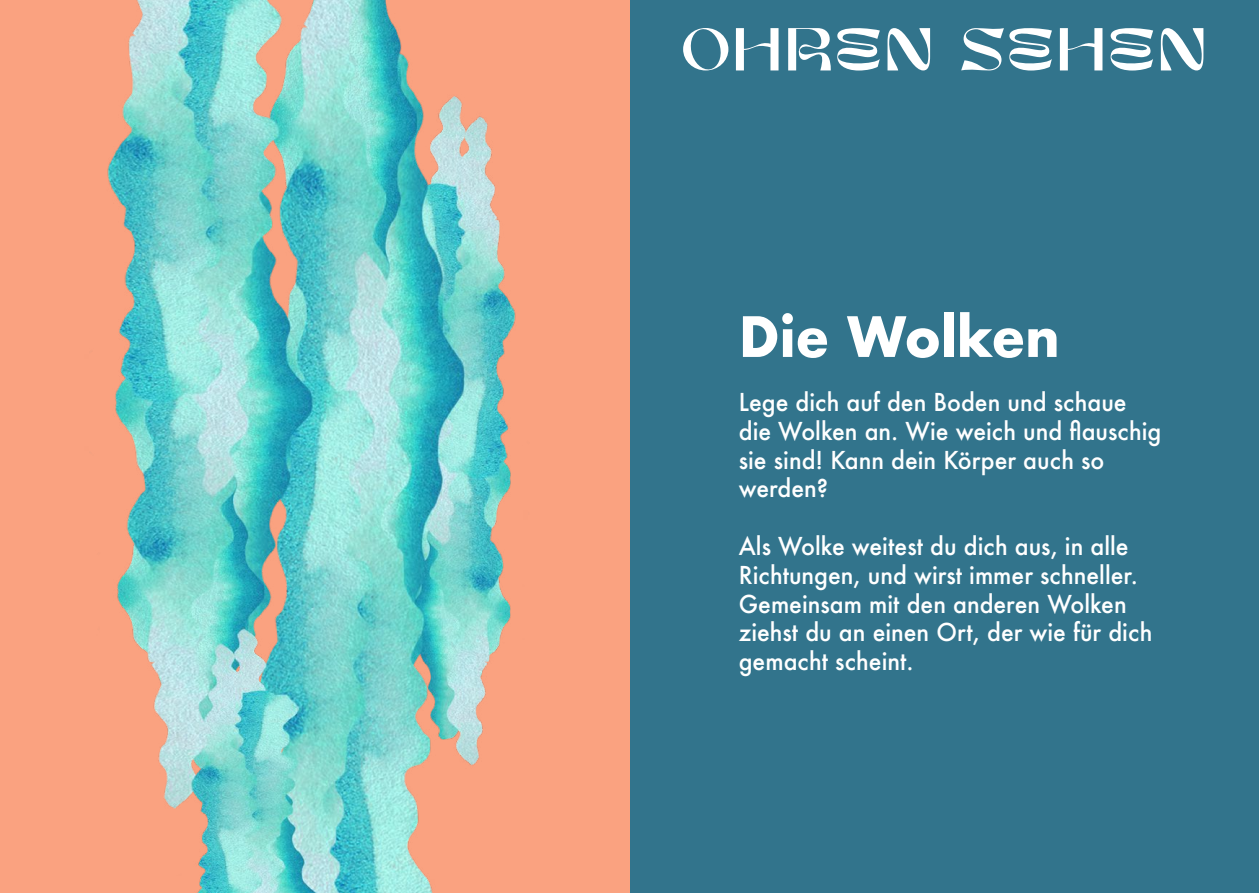
<style>
.page{position:relative;width:1259px;height:893px;background:#fff}
.page>*{position:absolute;margin:0;border:0;box-sizing:border-box;transform-origin:0 0}
.t1{font:60.6px "Moon Dream";color:#fff}
.t2{font:700 54px "Futura";color:#fff;scale:.96 1}
.t3{font:500 24px/28.8px "Futura";color:#fff;scale:.96 1}
</style>
<div class="page">
<div style="left:629px;top:0;width:630px;height:893px;background:#32748c"></div>
<div style="left:0;top:0;width:629px;height:893px;background:#faa280"></div>
<img style="left:107px;top:0;width:409px;height:893px">
<h1 class="t1" style="left:680px;top:18px;width:529px">OHREN SEHEN</h1>
<h2 class="t2" style="left:739px;top:298px;width:336px">Die Wolken</h2>
<p class="t3" style="left:739px;top:387px;width:442px">Lege dich auf den Boden und schaue die Wolken an. Wie weich und flauschig sie sind! Kann dein Körper auch so werden?</p>
<p class="t3" style="left:739px;top:531px;width:432px">Als Wolke weitest du dich aus, in alle Richtungen, und wirst immer schneller.<br>Gemeinsam mit den anderen Wolken ziehst du an einen Ort, der wie für dich gemacht scheint.</p>
</div>
